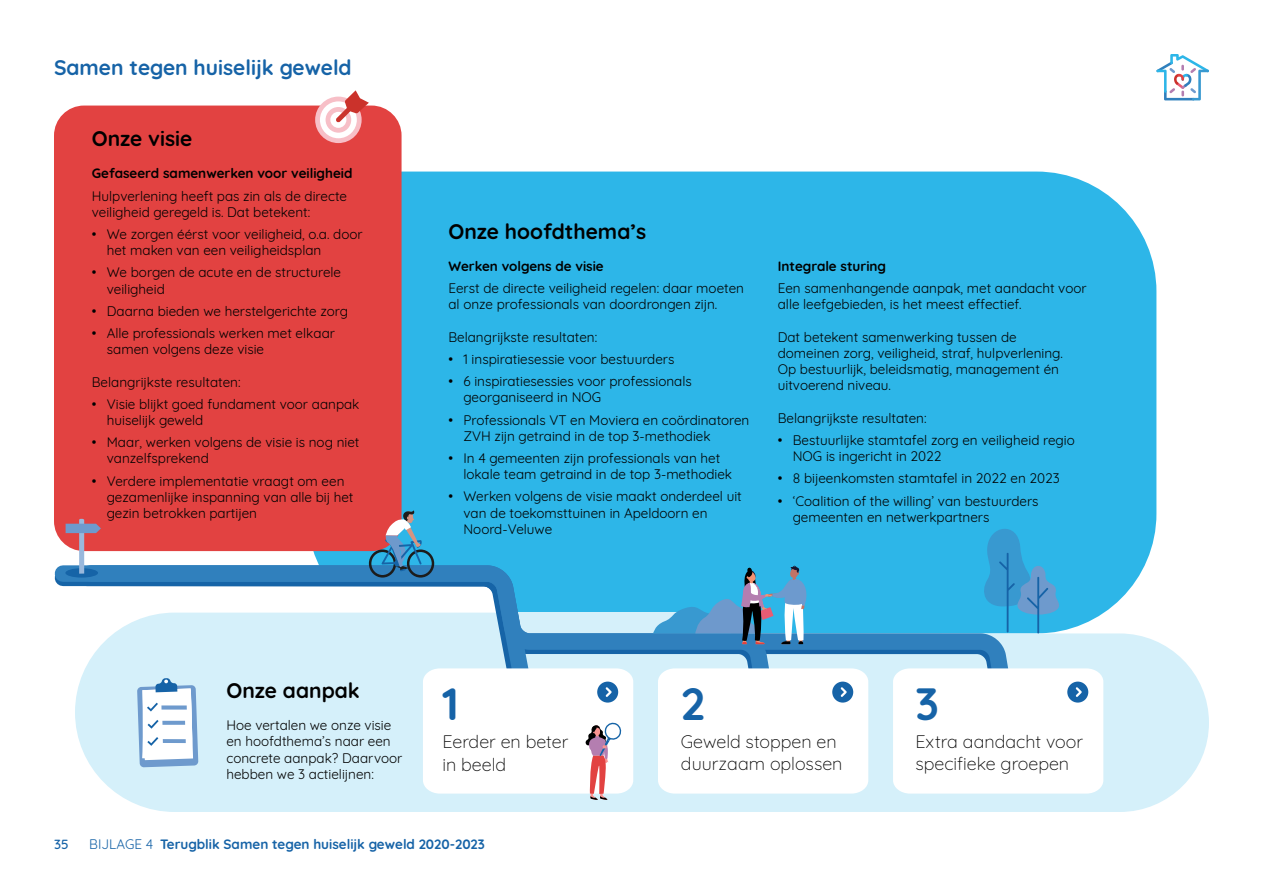
<style>
.page{position:relative;width:1263px;height:893px;background:#fff}
.page>*{position:absolute;margin:0;border:0;box-sizing:border-box;transform-origin:0 0}
.t1{font:700 45px "Quicksand";color:#1663a7}
.t2{font:700 21px "Quicksand";color:#000}
.t3{font:700 21px "Quicksand";color:#1663a7}
.t4{font:300 18px/21.6px "Quicksand";color:#000}
.t5{font:13.5px/16.2px "Quicksand";color:#000}
.t6{font:700 13.5px "Quicksand";color:#000}
.t7{font:700 13.5px "Quicksand";color:#1663a7}
.t8{font:500 13.5px "Quicksand";color:#1663a7}
.s1{font-weight:400}
</style>
<div class="page">
<svg style="left:1156px;top:54px;width:53px;height:46px"></svg>
<div style="left:307px;top:172px;width:849px;height:459px;background:#2db6e8"></div>
<div style="left:54px;top:106px;width:348px;height:445px;background:#e24241;border-radius:30px"></div>
<div style="left:176px;top:633px;width:1033px;height:179px;background:#d5f0fa;border-radius:89px"></div>
<svg style="left:75px;top:718px;width:181px;height:94px;fill:#d5f0fa"></svg>
<div style="left:315px;top:97px;width:47px;height:46px;background:#f7bfc7;border-radius:50%"></div>
<div style="left:320px;top:101px;width:37px;height:37px;background:#fff;border-radius:50%"></div>
<div style="left:326px;top:107px;width:25px;height:26px;background:#f7bfc7;border-radius:50%"></div>
<div style="left:330px;top:112px;width:16px;height:16px;background:#fff;border-radius:50%"></div>
<svg style="left:336px;top:90px;width:33px;height:32px"></svg>
<svg style="left:784px;top:557px;width:224px;height:157px"></svg>
<svg style="left:54px;top:557px;width:730px;height:157px"></svg>
<div style="left:893px;top:668px;width:210px;height:126px;background:#fff"></div>
<div style="left:65px;top:568px;width:33px;height:10px;background:#1664a7;border-radius:50%"></div>
<svg style="left:66px;top:519px;width:35px;height:55px"></svg>
<div style="left:658px;top:668px;width:210px;height:126px;background:#fff"></div>
<svg style="left:369px;top:510px;width:65px;height:68px"></svg>
<svg style="left:980px;top:521px;width:80px;height:113px;background:#39a7db"></svg>
<svg style="left:469px;top:565px;width:337px;height:90px;background:#54aad6"></svg>
<svg style="left:137px;top:678px;width:61px;height:89px"></svg>
<svg style="left:423px;top:668px;width:210px;height:132px;background:#f7f5f7"></svg>
<h2 class="t3" style="left:54px;top:50px;width:299px">Samen tegen huiselijk geweld</h2>
<h2 class="t2" style="left:92px;top:121px;width:102px">Onze visie</h2>
<p class="t6" style="left:92px;top:162px;width:262px">Gefaseerd samenwerken voor veiligheid</p>
<p class="t5" style="left:92px;top:186px;width:257px">Hulpverlening heeft pas zin als de directe veiligheid geregeld is. Dat betekent:</p>
<p class="t5" style="left:107px;top:225px;width:257px;text-indent:-15px">• We zorgen éérst voor veiligheid, o.a. door het maken van een veiligheidsplan</p>
<p class="t5" style="left:107px;top:263px;width:236px;text-indent:-15px">• We borgen de acute en de structurele veiligheid</p>
<p class="t5" style="left:92px;top:302px;width:258px">• Daarna bieden we herstelgerichte zorg</p>
<p class="t5" style="left:107px;top:324px;width:230px;text-indent:-15px">• Alle professionals werken met elkaar samen volgens deze visie</p>
<p class="t5" style="left:92px;top:372px;width:150px">Belangrijkste resultaten:</p>
<p class="t5" style="left:107px;top:395px;width:254px;text-indent:-15px">• Visie blijkt goed fundament voor aanpak huiselijk geweld</p>
<p class="t5" style="left:107px;top:433px;width:254px;text-indent:-15px">• Maar, werken volgens de visie is nog niet vanzelfsprekend</p>
<p class="t5" style="left:107px;top:471px;width:248px;text-indent:-15px">• Verdere implementatie vraagt om een gezamenlijke inspanning van alle bij het gezin betrokken partijen</p>
<h2 class="t2" style="left:448px;top:214px;width:199px">Onze hoofdthema’s</h2>
<p class="t6" style="left:448px;top:255px;width:157px">Werken volgens de visie</p>
<p class="t5" style="left:448px;top:279px;width:297px">Eerst de directe veiligheid regelen: daar moeten al onze professionals van doordrongen zijn.</p>
<p class="t5" style="left:448px;top:328px;width:150px">Belangrijkste resultaten:</p>
<p class="t5" style="left:448px;top:350px;width:227px">• 1 inspiratiesessie voor bestuurders</p>
<p class="t5" style="left:463px;top:372px;width:230px;text-indent:-15px">• 6 inspiratiesessies voor professionals georganiseerd in NOG</p>
<p class="t5" style="left:463px;top:410px;width:287px;text-indent:-15px">• Professionals VT en Moviera en coördinatoren<br>ZVH zijn getraind in de top 3-methodiek</p>
<p class="t5" style="left:463px;top:449px;width:270px;text-indent:-15px">• In 4 gemeenten zijn professionals van het lokale team getraind in de top 3-methodiek</p>
<p class="t5" style="left:463px;top:487px;width:280px;text-indent:-15px">• Werken volgens de visie maakt onderdeel uit van de toekomsttuinen in Apeldoorn en<br>Noord-Veluwe</p>
<p class="t6" style="left:778px;top:255px;width:110px">Integrale sturing</p>
<p class="t5" style="left:778px;top:279px;width:310px">Een samenhangende aanpak, met aandacht voor alle leefgebieden, is het meest effectief.</p>
<p class="t5" style="left:778px;top:328px;width:287px">Dat betekent samenwerking tussen de domeinen zorg, veiligheid, straf, hulpverlening.<br>Op bestuurlijk, beleidsmatig, management én uitvoerend niveau.</p>
<p class="t5" style="left:778px;top:409px;width:150px">Belangrijkste resultaten:</p>
<p class="t5" style="left:793px;top:431px;width:283px;text-indent:-15px">• Bestuurlijke stamtafel zorg en veiligheid regio<br>NOG is ingericht in 2022</p>
<p class="t5" style="left:778px;top:469px;width:284px">• 8 bijeenkomsten stamtafel in 2022 en 2023</p>
<p class="t5" style="left:793px;top:491px;width:247px;text-indent:-15px">• ‘Coalition of the willing’ van bestuurders gemeenten en netwerkpartners</p>
<h2 class="t2" style="left:226px;top:673px;width:135px">Onze aanpak</h2>
<p class="t5" style="left:226px;top:716px;width:178px">Hoe vertalen we onze visie en hoofdthema’s naar een concrete aanpak? Daarvoor hebben we 3 actielijnen:</p>
<h1 class="t1" style="left:442px;top:666px;width:18px">1</h1>
<h3 class="t4" style="left:442px;top:728px;width:127px;line-height:22.5px">Eerder en beter in beeld</h3>
<h1 class="t1" style="left:681px;top:666px;width:26px">2</h1>
<h3 class="t4" style="left:681px;top:729px;width:163px">Geweld stoppen en duurzaam oplossen</h3>
<h1 class="t1" style="left:915px;top:666px;width:25px">3</h1>
<h3 class="t4" style="left:915px;top:729px;width:169px">Extra aandacht voor specifieke groepen</h3>
<p class="t8" style="left:54px;top:833px;width:16px">35</p>
<p class="t7" style="left:89px;top:833px;width:397px"><span class="s1">BIJLAGE 4</span> Terugblik Samen tegen huiselijk geweld 2020-2023</p>
</div>
